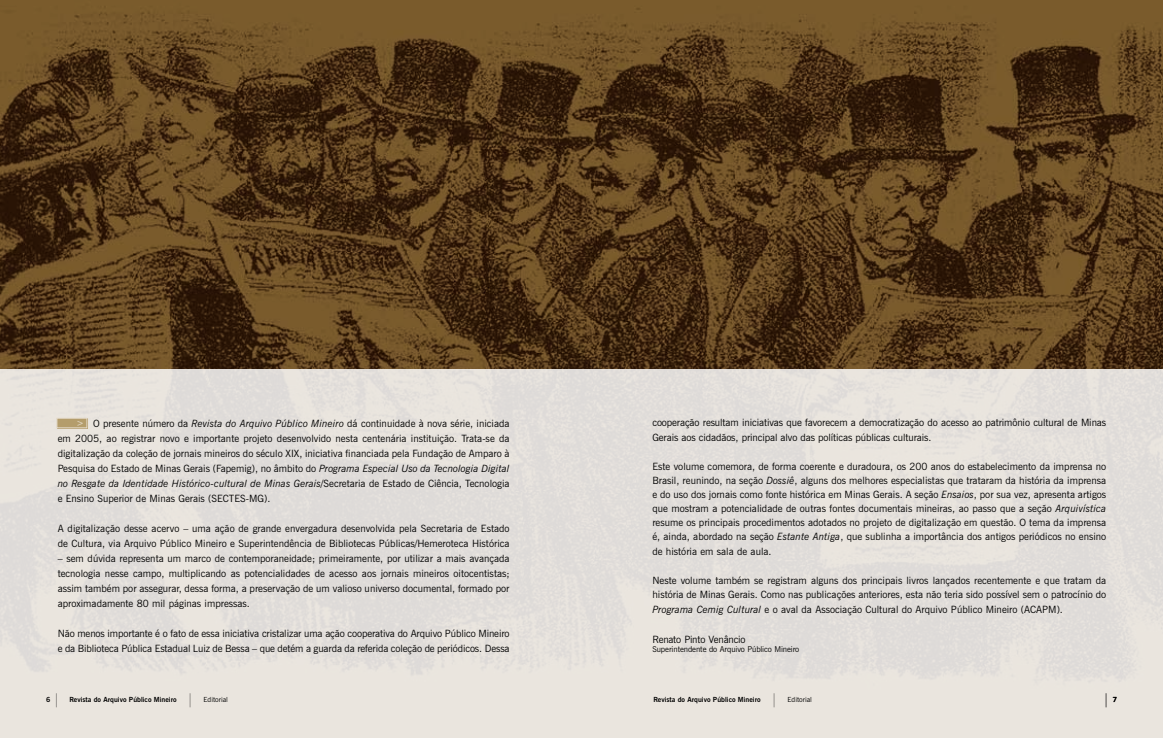
<style>
.page{position:relative;width:1163px;height:738px;background:#fff}
.page>*{position:absolute;margin:0;border:0;box-sizing:border-box;transform-origin:0 0}
.t1{font:300 14px "News Gothic BT";color:#000;scale:.5 1}
.t2{font:10px/15px "News Gothic BT";color:#000}
.t3{font:10px "News Gothic BT";letter-spacing:-.02em;color:#000}
.t4{font:700 9px "News Gothic BT";color:#e0d5c1}
.t5{font:8px "News Gothic BT";letter-spacing:-.01em;color:#000}
.t6{font:700 7px "News Gothic BT";color:#000}
.t7{font:7px "News Gothic BT";color:#000}
.s1{font-style:italic}
.s2{font-weight:300;font-size:14px}
.s3{font-weight:700;font-size:7px}
</style>
<div class="page">
<img style="left:0;top:0;width:1162px;height:369px">
<div style="left:0;top:369px;width:1162px;height:368px;background:#e4e0db"></div>
<svg style="left:57px;top:418px;width:31px;height:10px"></svg>
<div style="left:57px;top:418px;width:30px;height:9px;background:#b49d6c;border:1px solid #e0d5c1"></div>
<p class="t2" style="left:58px;top:415px;width:453px;text-align:justify;text-indent:35px">O presente número da <span class="s1">Revista do Arquivo Público Mineiro</span> dá continuidade à nova série, iniciada em 2005, ao registrar novo e importante projeto desenvolvido nesta centenária instituição. Trata-se da digitalização da coleção de jornais mineiros do século XIX, iniciativa financiada pela Fundação de Amparo à Pesquisa do Estado de Minas Gerais (Fapemig), no âmbito do <span class="s1">Programa Especial Uso da Tecnologia Digital no Resgate da Identidade Histórico-cultural de Minas Gerais</span>/Secretaria de Estado de Ciência, Tecnologia e Ensino Superior de Minas Gerais (SECTES-MG).</p>
<p class="t2" style="left:58px;top:520px;width:453px">A digitalização desse acervo – uma ação de grande envergadura desenvolvida pela Secretaria de Estado de Cultura, via Arquivo Público Mineiro e Superintendência de Bibliotecas Públicas/Hemeroteca Histórica</p>
<p class="t2" style="left:58px;top:550px;width:453px;text-align:justify">– sem dúvida representa um marco de contemporaneidade; primeiramente, por utilizar a mais avançada tecnologia nesse campo, multiplicando as potencialidades de acesso aos jornais mineiros oitocentistas; assim também por assegurar, dessa forma, a preservação de um valioso universo documental, formado por aproximadamente 80 mil páginas impressas.</p>
<p class="t2" style="left:58px;top:625px;width:453px">Não menos importante é o fato de essa iniciativa cristalizar uma ação cooperativa do Arquivo Público Mineiro e da Biblioteca Pública Estadual Luiz de Bessa – que detém a guarda da referida coleção de periódicos. Dessa</p>
<p class="t4" style="left:76px;top:417px;width:9px">&gt;</p>
<p class="t2" style="left:652px;top:414px;width:455px">cooperação resultam iniciativas que favorecem a democratização do acesso ao patrimônio cultural de Minas<br>Gerais aos cidadãos, principal alvo das políticas públicas culturais.</p>
<p class="t2" style="left:652px;top:459px;width:455px;line-height:14px;text-align:justify">Este volume comemora, de forma coerente e duradoura, os 200 anos do estabelecimento da imprensa no Brasil, reunindo, na seção <span class="s1">Dossiê</span>, alguns dos melhores especialistas que trataram da história da imprensa e do uso dos jornais como fonte histórica em Minas Gerais. A seção <span class="s1">Ensaios</span>, por sua vez, apresenta artigos que mostram a potencialidade de outras fontes documentais mineiras, ao passo que a seção <span class="s1">Arquivística </span>resume os principais procedimentos adotados no projeto de digitalização em questão. O tema da imprensa é, ainda, abordado na seção <span class="s1">Estante Antiga</span>, que sublinha a importância dos antigos periódicos no ensino</p>
<p class="t2" style="left:652px;top:543px;width:121px">de história em sala de aula.</p>
<p class="t2" style="left:652px;top:573px;width:455px;line-height:14px">Neste volume também se registram alguns dos principais livros lançados recentemente e que tratam da história de Minas Gerais. Como nas publicações anteriores, esta não teria sido possível sem o patrocínio do</p>
<p class="t2" style="left:652px;top:601px;width:412px"><span class="s1">Programa Cemig Cultural</span> e o aval da Associação Cultural do Arquivo Público Mineiro (ACAPM).</p>
<p class="t3" style="left:652px;top:632px;width:94px">Renato Pinto Venâncio</p>
<p class="t5" style="left:652px;top:644px;width:148px">Superintendente do Arquivo Público Mineiro</p>
<p class="t6" style="left:46px;top:694px;width:14px">6 <span class="s2">|</span></p>
<p class="t6" style="left:69px;top:694px;width:124px">Revista do Arquivo Público Mineiro <span class="s2">|</span></p>
<p class="t7" style="left:203px;top:694px;width:26px">Editorial</p>
<p class="t6" style="left:653px;top:694px;width:124px">Revista do Arquivo Público Mineiro <span class="s2">|</span></p>
<p class="t7" style="left:787px;top:694px;width:26px">Editorial</p>
<h1 class="t1" style="left:1104px;top:689px;width:26px">| <span class="s3">7</span></h1>
</div>
